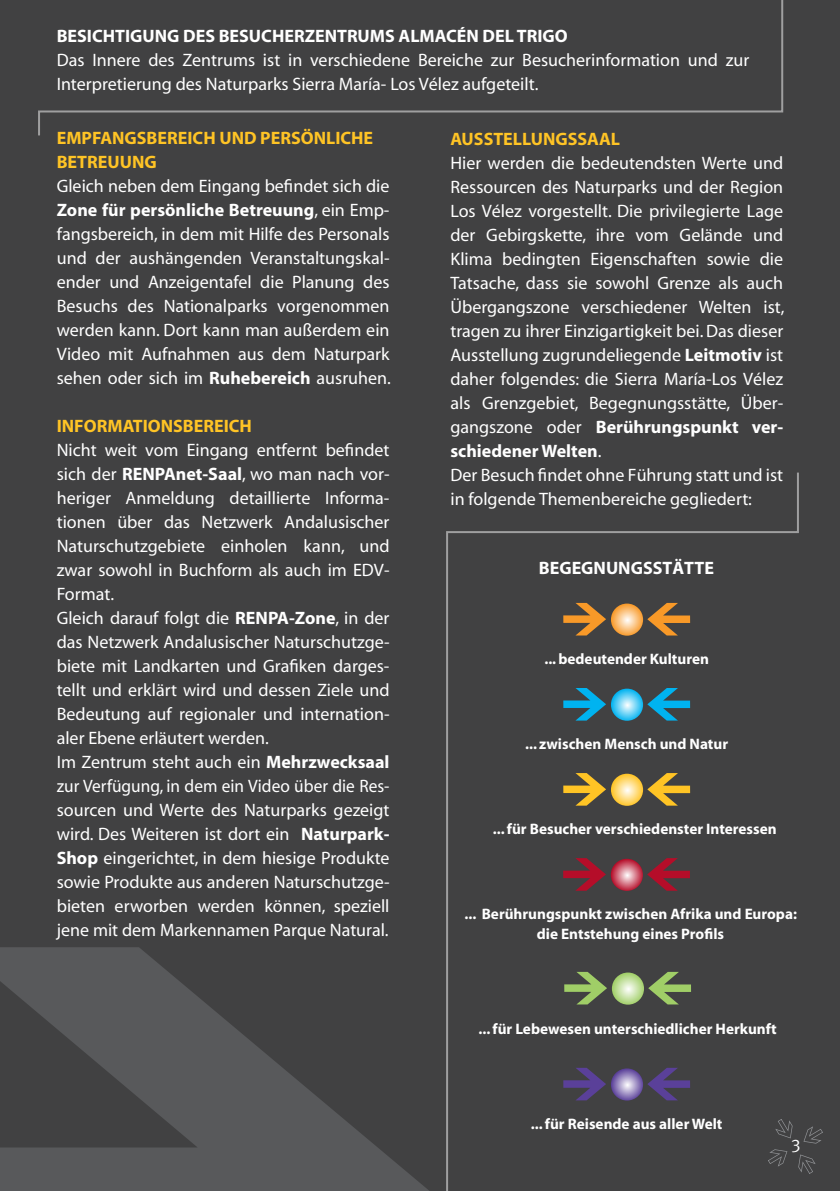
<style>
.page{position:relative;width:840px;height:1191px;background:#fff}
.page>*{position:absolute;margin:0;border:0;box-sizing:border-box;transform-origin:0 0}
.t1{font:18px/24px "Myriad";color:#fff}
.t2{font:700 18px/24px "Myriad";color:#ffc425}
.t3{font:700 18px "Myriad";color:#fff}
.t4{font:18px "Meta";color:#fff}
.t5{font:700 15.2px/20.2px "Myriad";color:#fff;text-align:center}
.s1{font-weight:700}
</style>
<div class="page">
<div style="left:1px;top:0;width:838px;height:1191px;background:#414142"></div>
<svg style="left:0;top:0;width:1px;height:309px"></svg>
<svg style="left:0;top:947px;width:429px;height:244px;fill:#58595b"></svg>
<svg style="left:38px;top:0;width:745px;height:136px"></svg>
<svg style="left:446px;top:472px;width:353px;height:719px"></svg>
<svg style="left:563px;top:603px;width:42px;height:32px"></svg>
<svg style="left:647px;top:603px;width:42px;height:32px"></svg>
<svg style="left:610px;top:603px;width:32px;height:32px"></svg>
<svg style="left:563px;top:688px;width:42px;height:32px"></svg>
<svg style="left:647px;top:688px;width:42px;height:32px"></svg>
<svg style="left:610px;top:688px;width:32px;height:32px"></svg>
<svg style="left:563px;top:773px;width:42px;height:32px"></svg>
<svg style="left:647px;top:773px;width:42px;height:32px"></svg>
<svg style="left:610px;top:773px;width:32px;height:33px"></svg>
<svg style="left:563px;top:858px;width:42px;height:32px"></svg>
<svg style="left:646px;top:858px;width:43px;height:32px"></svg>
<svg style="left:610px;top:858px;width:32px;height:33px"></svg>
<svg style="left:564px;top:972px;width:42px;height:32px"></svg>
<svg style="left:648px;top:972px;width:42px;height:32px"></svg>
<svg style="left:611px;top:972px;width:32px;height:32px"></svg>
<svg style="left:563px;top:1067px;width:42px;height:33px"></svg>
<svg style="left:647px;top:1067px;width:42px;height:33px"></svg>
<svg style="left:610px;top:1068px;width:32px;height:32px"></svg>
<svg style="left:767px;top:1149px;width:20px;height:17px"></svg>
<svg style="left:803px;top:1126px;width:19px;height:17px"></svg>
<svg style="left:797px;top:1154px;width:18px;height:20px"></svg>
<svg style="left:774px;top:1119px;width:18px;height:19px"></svg>
<p class="t3" style="left:57px;top:26px;width:512px">BESICHTIGUNG DES BESUCHERZENTRUMS ALMACÉN DEL TRIGO</p>
<p class="t1" style="left:57px;top:49px;width:693px">Das Innere des Zentrums ist in verschiedene Bereiche zur Besucherinformation und zur<br>Interpretierung des Naturparks Sierra María- Los Vélez aufgeteilt.</p>
<p class="t2" style="left:57px;top:126px;width:318px">EMPFANGSBEREICH UND PERSÖNLICHE<br>BETREUUNG</p>
<p class="t1" style="left:57px;top:175px;width:335px;text-align:justify">Gleich neben dem Eingang befindet sich die <span class="s1">Zone für persönliche Betreuung</span>, ein Emp&shy;fangsbereich, in dem mit Hilfe des Personals und der aushängenden Veranstaltungskal&shy;ender und Anzeigentafel die Planung des Besuchs des Nationalparks vorgenommen werden kann. Dort kann man außerdem ein Video mit Aufnahmen aus dem Naturpark sehen oder sich im <span class="s1">Ruhebereich</span> ausruhen.</p>
<p class="t2" style="left:57px;top:414px;width:197px">INFORMATIONSBEREICH</p>
<p class="t1" style="left:57px;top:439px;width:334px">Nicht weit vom Eingang entfernt befindet sich der <span class="s1">RENPAnet-Saal</span>, wo man nach vor&shy;heriger Anmeldung detaillierte Informa&shy;tionen über das Netzwerk Andalusischer Naturschutzgebiete einholen kann, und zwar sowohl in Buchform als auch im EDV-Format.<br>Gleich darauf folgt die <span class="s1">RENPA-Zone</span>, in der das Netzwerk Andalusischer Naturschutzge&shy;biete mit Landkarten und Grafiken darges&shy;tellt und erklärt wird und dessen Ziele und Bedeutung auf regionaler und internation&shy;aler Ebene erläutert werden.<br>Im Zentrum steht auch ein <span class="s1">Mehrzwecksaal </span>zur Verfügung, in dem ein Video über die Res&shy;sourcen und Werte des Naturparks gezeigt wird. Des Weiteren ist dort ein <span class="s1">Naturpark-Shop</span> eingerichtet, in dem hiesige Produkte sowie Produkte aus anderen Naturschutzge&shy;bieten erworben werden können, speziell jene mit dem Markennamen Parque Natural.</p>
<p class="t2" style="left:450px;top:128px;width:171px">AUSSTELLUNGSSAAL</p>
<p class="t1" style="left:450px;top:152px;width:335px">Hier werden die bedeutendsten Werte und Ressourcen des Naturparks und der Region Los Vélez vorgestellt. Die privilegierte Lage der Gebirgskette, ihre vom Gelände und Klima bedingten Eigenschaften sowie die Tatsache, dass sie sowohl Grenze als auch Übergangszone verschiedener Welten ist, tragen zu ihrer Einzigartigkeit bei. Das dieser Ausstellung zugrundeliegende <span class="s1">Leitmotiv</span> ist daher folgendes: die Sierra María-Los Vélez als Grenzgebiet, Begegnungsstätte, Über&shy;gangszone oder <span class="s1">Berührungspunkt ver&shy;schiedener Welten</span>.<br>Der Besuch findet ohne Führung statt und ist in folgende Themenbereiche gegliedert:</p>
<p class="t3" style="left:538px;top:558px;width:23px">Begegnungsst</p>
<p class="t3" style="left:672px;top:558px;width:23px">ätte</p>
<p class="t5" style="left:544px;top:649px;width:166px">... bedeutender Kulturen</p>
<p class="t5" style="left:525px;top:734px;width:204px">... zwischen Mensch und Natur</p>
<p class="t5" style="left:492px;top:819px;width:285px">... für Besucher verschiedenster Interessen</p>
<p class="t5" style="left:464px;top:904px;width:334px">... Berührungspunkt zwischen Afrika und Europa: die Entstehung eines Profils</p>
<p class="t5" style="left:478px;top:1019px;width:300px">... für Lebewesen unterschiedlicher Herkunft</p>
<p class="t5" style="left:530px;top:1114px;width:193px">... für Reisende aus aller Welt</p>
<p class="t4" style="left:790px;top:1132px;width:11px">3</p>
</div>
